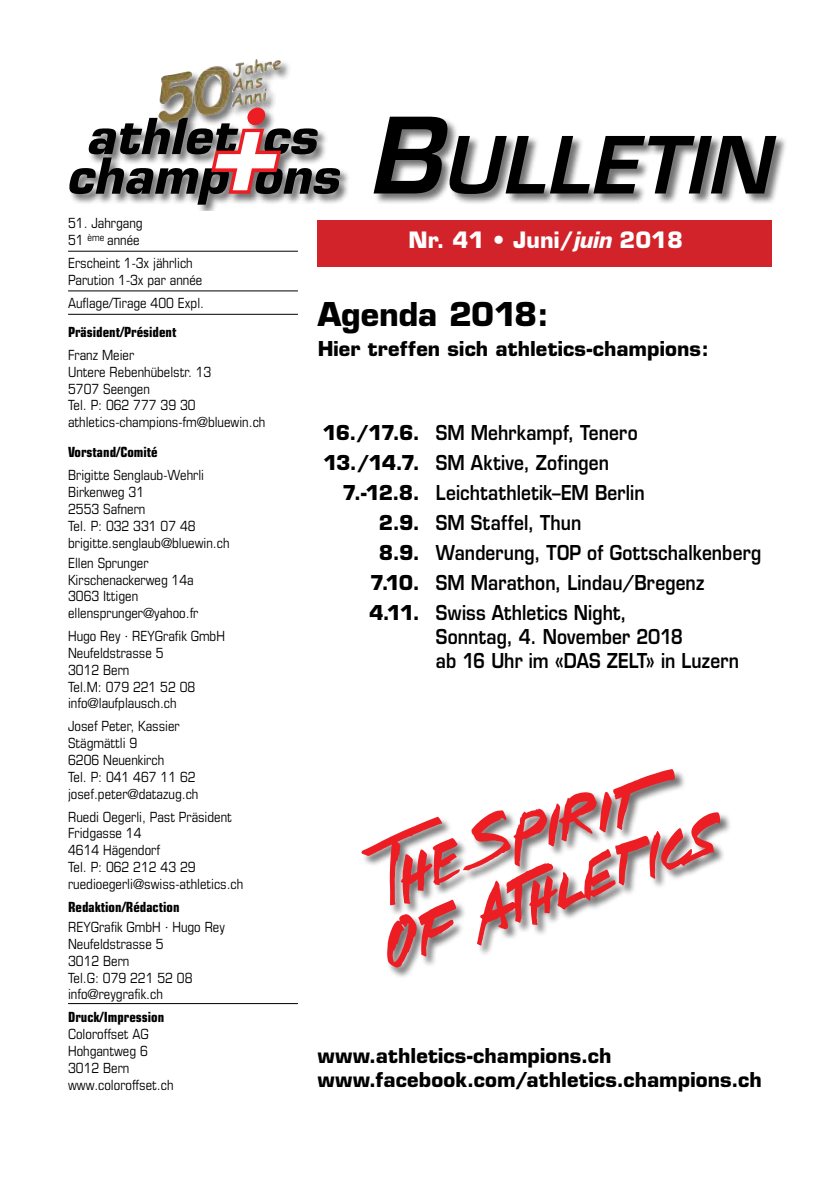
<style>
.page{position:relative;width:840px;height:1191px;background:#fff}
.page>*{position:absolute;margin:0;border:0;box-sizing:border-box;transform-origin:0 0}
.t1{font:700 32px "Eurostile";letter-spacing:-.01em;color:#000}
.t2{font:700 22px "Eurostile";color:#fff}
.t3{font:600 20px/30px "Eurostile";letter-spacing:.005em;color:#000;scale:.86 1}
.t4{font:700 20px/24px "Eurostile";letter-spacing:.01em;color:#000}
.t5{font:condensed 14px/16.8px "Eurostile";color:#000}
.t6{font:700 condensed 14px "Eurostile";color:#000}
.s1{font-style:italic}
.s2{font-weight:700}
</style>
<div class="page">
<div style="left:317px;top:220px;width:454px;height:46px;background:#d2232a"></div>
<hr style="left:68px;top:251px;width:230px;height:1px;background:#000">
<hr style="left:68px;top:290px;width:230px;height:1px;background:#000">
<hr style="left:68px;top:1003px;width:230px;height:1px;background:#000">
<hr style="left:68px;top:314px;width:230px;height:1px;background:#000">
<div style="left:69px;top:59px;width:718px;height:152px;background:#000;opacity:.55"></div>
<svg style="left:69px;top:108px;width:272px;height:97px"></svg>
<svg style="left:373px;top:117px;width:403px;height:77px"></svg>
<img style="left:158px;top:107px;width:74px;height:16px">
<img style="left:159px;top:91px;width:107px;height:16px">
<img style="left:161px;top:81px;width:103px;height:10px">
<img style="left:161px;top:71px;width:105px;height:10px">
<img style="left:234px;top:59px;width:47px;height:12px">
<div style="left:361px;top:769px;width:370px;height:210px;background:#000;opacity:.55"></div>
<svg style="left:361px;top:769px;width:358px;height:198px"></svg>
<p class="t5" style="left:68px;top:214px;width:76px">51. Jahrgang<br>51 <sup>ème</sup> année</p>
<p class="t5" style="left:68px;top:254px;width:136px">Erscheint 1-3x jährlich<br>Parution 1-3x par année</p>
<p class="t5" style="left:68px;top:294px;width:137px">Auflage/Tirage 400 Expl.</p>
<p class="t6" style="left:68px;top:323px;width:110px">Präsident/Président</p>
<p class="t5" style="left:68px;top:346px;width:199px">Franz Meier<br>Untere Rebenhübelstr. 13<br>5707 Seengen<br>Tel. P: 062 777 39 30 athletics-champions-fm@bluewin.ch</p>
<p class="t6" style="left:68px;top:444px;width:91px">Vorstand/Comité</p>
<p class="t5" style="left:68px;top:467px;width:163px">Brigitte Senglaub-Wehrli<br>Birkenweg 31<br>2553 Safnern<br>Tel. P: 032 331 07 48 brigitte.senglaub@bluewin.ch</p>
<p class="t5" style="left:68px;top:554px;width:132px">Ellen Sprunger<br>Kirschenackerweg 14a<br>3063 Ittigen ellensprunger@yahoo.fr</p>
<p class="t5" style="left:68px;top:627px;width:158px">Hugo Rey · REYGrafik GmbH<br>Neufeldstrasse 5<br>3012 Bern<br>Tel.M: 079 221 52 08 info@laufplausch.ch</p>
<p class="t5" style="left:68px;top:718px;width:132px">Josef Peter, Kassier<br>Stägmättli 9<br>6206 Neuenkirch<br>Tel. P: 041 467 11 62 josef.peter@datazug.ch</p>
<p class="t5" style="left:68px;top:808px;width:177px">Ruedi Oegerli, Past Präsident<br>Fridgasse 14<br>4614 Hägendorf<br>Tel. P: 062 212 43 29 ruedioegerli@swiss-athletics.ch</p>
<p class="t6" style="left:68px;top:898px;width:113px">Redaktion/Rédaction</p>
<p class="t5" style="left:68px;top:918px;width:158px">REYGrafik GmbH · Hugo Rey<br>Neufeldstrasse 5<br>3012 Bern<br>Tel.G: 079 221 52 08 info@reygrafik.ch</p>
<p class="t6" style="left:68px;top:1008px;width:98px">Druck/Impression</p>
<p class="t5" style="left:68px;top:1025px;width:107px">Coloroffset AG<br>Hohgantweg 6<br>3012 Bern www.coloroffset.ch</p>
<h2 class="t2" style="left:408px;top:226px;width:276px">Nr. 41 • Juni/<span class="s1">juin</span> 2018</h2>
<h1 class="t1" style="left:317px;top:294px;width:232px">Agenda 2018:</h1>
<h3 class="t4" style="left:317px;top:337px;width:392px">Hier treffen sich athletics-champions:</h3>
<h3 class="t3" style="left:322px;top:417px;width:368px"><span class="s2">16./17.6.</span> SM Mehrkampf, Tenero<br><span class="s2">13./14.7.</span> SM Aktive, Zofingen</h3>
<h3 class="t3" style="left:342px;top:477px;width:352px"><span class="s2">7.-12.8.</span> Leichtathletik–EM Berlin</h3>
<h3 class="t3" style="left:378px;top:507px;width:237px"><span class="s2">2.9.</span> SM Staffel, Thun</h3>
<h3 class="t3" style="left:378px;top:537px;width:446px"><span class="s2">8.9.</span> Wanderung, TOP of Gottschalkenberg</h3>
<h3 class="t3" style="left:370px;top:567px;width:389px"><span class="s2">7.10.</span> SM Marathon, Lindau/Bregenz</h3>
<h3 class="t3" style="left:369px;top:597px;width:301px"><span class="s2">4.11.</span> Swiss Athletics Night,</h3>
<h3 class="t3" style="left:435px;top:624px;width:353px;line-height:24px">Sonntag, 4. November 2018<br>ab 16 Uhr im «DAS ZELT» in Luzern</h3>
<h3 class="t4" style="left:317px;top:1043px;width:445px">www.athletics-champions.ch www.facebook.com/athletics.champions.ch</h3>
</div>
